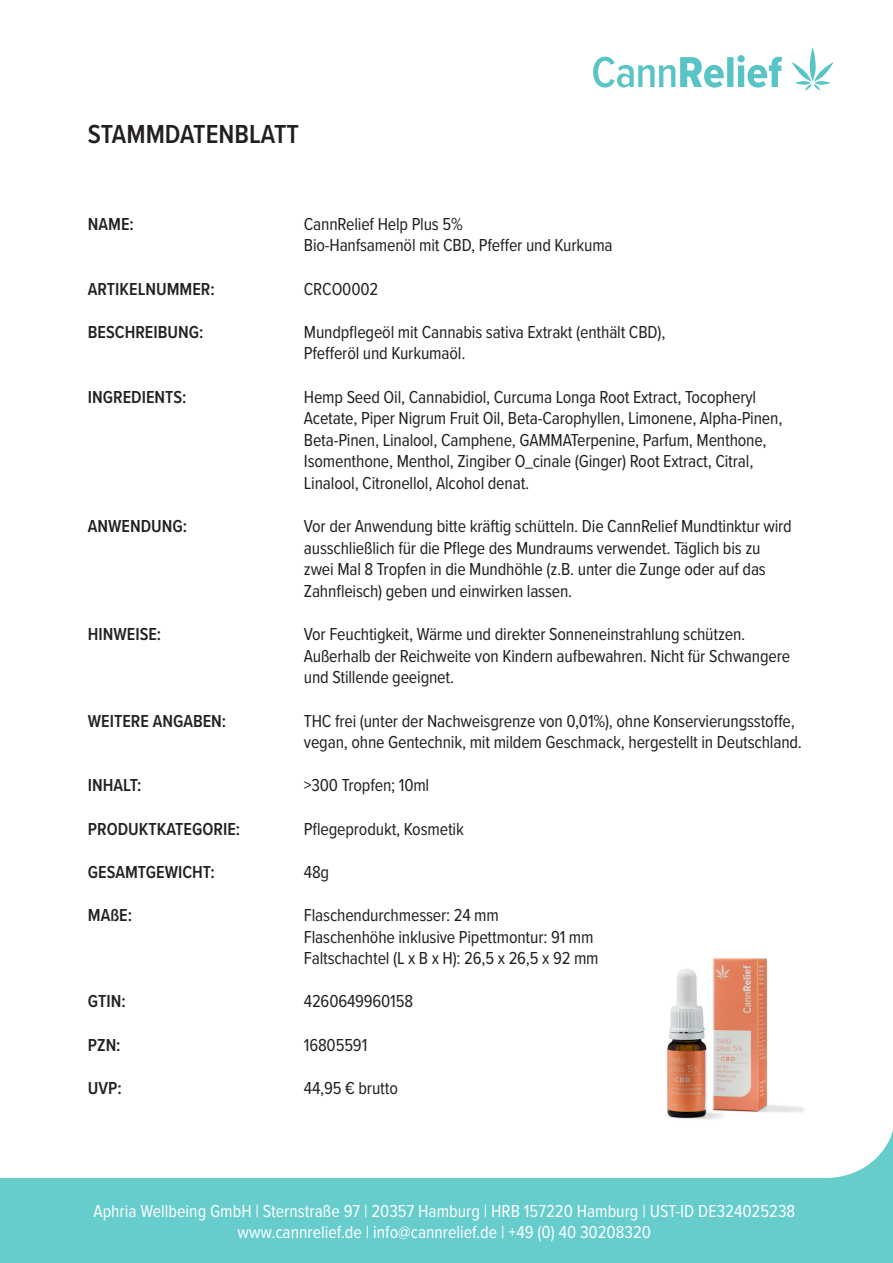
<style>
.page{position:relative;width:893px;height:1263px;background:#6cc}
.page>*{position:absolute;margin:0;border:0;box-sizing:border-box;transform-origin:0 0}
.t1{font:600 27px "Proxima Nova Cond";color:#231f20}
.t2{font:18px/21.6px "Proxima Nova Cond";letter-spacing:-.01em;color:#231f20}
.t3{font:18px/21.6px "Proxima Nova Cond";color:#fff;text-align:center}
.t4{font:600 18px "Proxima Nova Cond";color:#231f20}
</style>
<div class="page">
<div style="left:0;top:282px;width:893px;height:896px;background:#fff"></div>
<div style="left:0;top:0;width:893px;height:282px;background:#fff"></div>
<svg style="left:792px;top:48px;width:41px;height:42px"></svg>
<svg style="left:593px;top:57px;width:131px;height:31px"></svg>
<div style="left:727px;top:57px;width:6px;height:30px;background:#59c4c6"></div>
<svg style="left:737px;top:55px;width:45px;height:33px"></svg>
<img style="left:635px;top:920px;width:198px;height:211px">
<p class="t1" style="left:88px;top:114px;width:213px">STAMMDATENBLATT</p>
<p class="t4" style="left:88px;top:210px;width:47px">NAME:</p>
<p class="t2" style="left:304px;top:212px;width:160px">CannRelief Help Plus 5%</p>
<p class="t2" style="left:304px;top:234px;width:310px">Bio-Hanfsamenöl mit CBD, Pfeffer und Kurkuma</p>
<p class="t4" style="left:88px;top:275px;width:129px">ARTIKELNUMMER:</p>
<p class="t2" style="left:304px;top:277px;width:76px">CRCO0002</p>
<p class="t4" style="left:88px;top:318px;width:117px">BESCHREIBUNG:</p>
<p class="t2" style="left:304px;top:320px;width:363px">Mundpflegeöl mit Cannabis sativa Extrakt (enthält CBD),</p>
<p class="t2" style="left:304px;top:342px;width:163px">Pfefferöl und Kurkumaöl.</p>
<p class="t4" style="left:88px;top:383px;width:100px">INGREDIENTS:</p>
<p class="t2" style="left:304px;top:385px;width:480px">Hemp Seed Oil, Cannabidiol, Curcuma Longa Root Extract, Tocopheryl Acetate, Piper Nigrum Fruit Oil, Beta-Carophyllen, Limonene, Alpha-Pinen, Beta-Pinen, Linalool, Camphene, GAMMATerpenine, Parfum, Menthone, Isomenthone, Menthol, Zingiber O_cinale (Ginger) Root Extract, Citral,</p>
<p class="t2" style="left:304px;top:471px;width:227px">Linalool, Citronellol, Alcohol denat.</p>
<p class="t4" style="left:88px;top:513px;width:101px">ANWENDUNG:</p>
<p class="t2" style="left:304px;top:515px;width:489px">Vor der Anwendung bitte kräftig schütteln. Die CannRelief Mundtinktur wird ausschließlich für die Pflege des Mundraums verwendet. Täglich bis zu zwei Mal 8 Tropfen in die Mundhöhle (z.B. unter die Zunge oder auf das Zahnfleisch) geben und einwirken lassen.</p>
<p class="t4" style="left:88px;top:621px;width:75px">HINWEISE:</p>
<p class="t2" style="left:304px;top:623px;width:443px">Vor Feuchtigkeit, Wärme und direkter Sonneneinstrahlung schützen.</p>
<p class="t2" style="left:304px;top:644px;width:488px">Außerhalb der Reichweite von Kindern aufbewahren. Nicht für Schwangere und Stillende geeignet.</p>
<p class="t4" style="left:88px;top:707px;width:140px">WEITERE ANGABEN:</p>
<p class="t2" style="left:304px;top:709px;width:500px">THC frei (unter der Nachweisgrenze von 0,01%), ohne Konservierungsstoffe, vegan, ohne Gentechnik, mit mildem Geschmack, hergestellt in Deutschland.</p>
<p class="t4" style="left:88px;top:772px;width:55px">INHALT:</p>
<p class="t2" style="left:304px;top:774px;width:127px">&gt;300 Tropfen; 10ml</p>
<p class="t4" style="left:88px;top:815px;width:154px">PRODUKTKATEGORIE:</p>
<p class="t2" style="left:304px;top:817px;width:162px">Pflegeprodukt, Kosmetik</p>
<p class="t4" style="left:88px;top:858px;width:128px">GESAMTGEWICHT:</p>
<p class="t2" style="left:304px;top:860px;width:27px">48g</p>
<p class="t4" style="left:88px;top:902px;width:46px">MAßE:</p>
<p class="t2" style="left:304px;top:903px;width:197px">Flaschendurchmesser: 24 mm</p>
<p class="t2" style="left:304px;top:925px;width:291px">Flaschenhöhe inklusive Pipettmontur: 91 mm</p>
<p class="t2" style="left:304px;top:947px;width:296px">Faltschachtel (L x B x H): 26,5 x 26,5 x 92 mm</p>
<p class="t4" style="left:88px;top:988px;width:39px">GTIN:</p>
<p class="t2" style="left:304px;top:990px;width:111px">4260649960158</p>
<p class="t4" style="left:88px;top:1031px;width:34px">PZN:</p>
<p class="t2" style="left:304px;top:1033px;width:65px">16805591</p>
<p class="t4" style="left:88px;top:1074px;width:35px">UVP:</p>
<p class="t2" style="left:304px;top:1076px;width:96px">44,95 € brutto</p>
<p class="t3" style="left:93px;top:1199px;width:703px">Aphria Wellbeing GmbH | Sternstraße 97 | 20357 Hamburg | HRB 157220 Hamburg | UST-ID DE324025238 www.cannrelief.de | info@cannrelief.de | +49 (0) 40 30208320</p>
</div>
